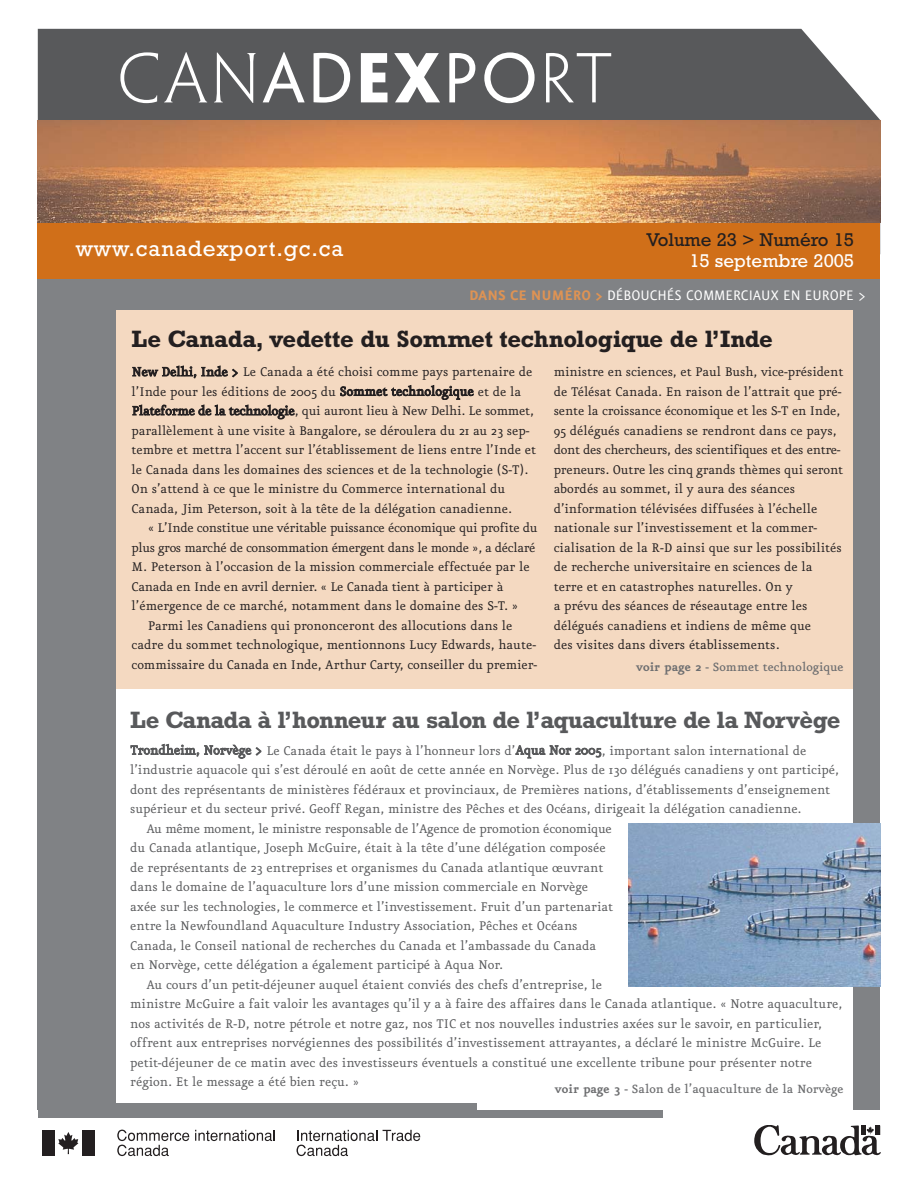
<style>
.page{position:relative;width:918px;height:1188px;background:#fff}
.page>*{position:absolute;margin:0;border:0;box-sizing:border-box;transform-origin:0 0}
.t1{font:700 24px "Rockwell";letter-spacing:-.025em;color:#58595b}
.t2{font:700 24px "Rockwell";letter-spacing:-.01em;color:#231f20}
.t3{font:22.5px "Rockwell";letter-spacing:.04em;color:#fff}
.t4{font:18.75px "Rockwell";color:#231f20}
.t5{font:18.75px "Rockwell";color:#fff}
.t6{font:16.5px "Eureka Sans";color:#fff}
.t7{font:15px "Eureka";color:#58595b}
.t8{font:15px/19.5px "Eureka";color:#231f20}
.t9{font:15px "Eureka";letter-spacing:-.02em;color:#231f20}
.t10{font:15px "Eureka";letter-spacing:-.025em;color:#231f20}
.t11{font:500 14.25px "Eureka";color:#6d6e70}
.s1{font-weight:700;color:#de9354}
.s2{font-weight:700}
</style>
<div class="page">
<div style="left:38px;top:1106px;width:624px;height:12px;background:#808285"></div>
<div style="left:38px;top:265px;width:842px;height:845px;background:#808285"></div>
<div style="left:117px;top:310px;width:736px;height:800px;background:#fff"></div>
<div style="left:38px;top:29px;width:842px;height:91px;background:#58595b"></div>
<div style="left:38px;top:222px;width:842px;height:57px;background:#d06f19"></div>
<div style="left:38px;top:1103px;width:439px;height:7px;background:#808285"></div>
<svg style="left:120px;top:52px;width:38px;height:51px;background:#767778"></svg>
<svg style="left:164px;top:52px;width:43px;height:50px;background:#777779"></svg>
<svg style="left:214px;top:53px;width:42px;height:50px"></svg>
<svg style="left:263px;top:52px;width:42px;height:50px"></svg>
<svg style="left:314px;top:53px;width:36px;height:50px"></svg>
<svg style="left:361px;top:53px;width:26px;height:49px"></svg>
<svg style="left:394px;top:53px;width:46px;height:49px"></svg>
<svg style="left:449px;top:53px;width:26px;height:49px"></svg>
<svg style="left:484px;top:52px;width:51px;height:51px"></svg>
<svg style="left:546px;top:53px;width:65px;height:49px"></svg>
<svg style="left:383px;top:1130px;width:37px;height:11px"></svg>
<svg style="left:297px;top:1130px;width:80px;height:26px"></svg>
<svg style="left:195px;top:1130px;width:80px;height:11px"></svg>
<svg style="left:117px;top:1130px;width:72px;height:26px"></svg>
<div style="left:42px;top:1130px;width:12px;height:26px;background:#231f20"></div>
<svg style="left:58px;top:1132px;width:20px;height:22px"></svg>
<div style="left:82px;top:1130px;width:13px;height:26px;background:#231f20"></div>
<svg style="left:754px;top:1125px;width:127px;height:30px"></svg>
<div style="left:875px;top:1126px;width:5px;height:9px;background:#231f20"></div>
<div style="left:117px;top:310px;width:736px;height:379px;background:#f4d9c1"></div>
<img style="left:629px;top:824px;width:251px;height:162px">
<img style="left:38px;top:120px;width:842px;height:102px">
<h2 class="t3" style="left:76px;top:240px;width:269px">www.canadexport.gc.ca</h2>
<p class="t4" style="left:647px;top:234px;width:209px">Volume 23 &gt; Numéro 15</p>
<p class="t5" style="left:689px;top:254px;width:166px">15 septembre 2005</p>
<p class="t6" style="left:469px;top:289px;width:398px"><span class="s1">DANS CE NUMÉRO &gt;</span> DÉBOUCHÉS COMMERCIAUX EN EUROPE &gt;</p>
<h1 class="t2" style="left:132px;top:331px;width:643px">Le Canada, vedette du Sommet technologique de l’Inde</h1>
<p class="t8" style="left:132px;top:363px;width:406px">New Delhi, Inde &gt; Le Canada a été choisi comme pays partenaire de l’Inde pour les éditions de 2005 du Sommet technologique et de la Plateforme de la technologie, qui auront lieu à New Delhi. Le sommet, parallèlement à une visite à Bangalore, se déroulera du 21 au 23 sep&shy;tembre et mettra l’accent sur l’établissement de liens entre l’Inde et le Canada dans les domaines des sciences et de la technologie (S-T).<br>On s’attend à ce que le ministre du Commerce international du Canada, Jim Peterson, soit à la tête de la délégation canadienne.</p>
<p class="t9" style="left:148px;top:522px;width:391px">« L’Inde constitue une véritable puissance économique qui profite du</p>
<p class="t10" style="left:132px;top:542px;width:405px">plus gros marché de consommation émergent dans le monde », a déclaré</p>
<p class="t8" style="left:132px;top:558px;width:400px">M. Peterson à l’occasion de la mission commerciale effectuée par le</p>
<p class="t8" style="left:132px;top:578px;width:373px">Canada en Inde en avril dernier. « Le Canada tient à participer à</p>
<p class="t8" style="left:132px;top:597px;width:388px">l’émergence de ce marché, notamment dans le domaine des S-T. »</p>
<p class="t8" style="left:148px;top:617px;width:366px">Parmi les Canadiens qui prononceront des allocutions dans le</p>
<p class="t8" style="left:132px;top:636px;width:406px">cadre du sommet technologique, mentionnons Lucy Edwards, haute-</p>
<p class="t8" style="left:132px;top:656px;width:407px">commissaire du Canada en Inde, Arthur Carty, conseiller du premier-</p>
<p class="t8" style="left:554px;top:363px;width:291px">ministre en sciences, et Paul Bush, vice-président de Télésat Canada. En raison de l’attrait que pré&shy;sente la croissance économique et les S-T en Inde, 95 délégués canadiens se rendront dans ce pays, dont des chercheurs, des scientifiques et des entre&shy;preneurs. Outre les cinq grands thèmes qui seront abordés au sommet, il y aura des séances d’information télévisées diffusées à l’échelle nationale sur l’investissement et la commer&shy;cialisation de la R-D ainsi que sur les possibilités de recherche universitaire en sciences de la terre et en catastrophes naturelles. On y<br>a prévu des séances de réseautage entre les délégués canadiens et indiens de même que<br>des visites dans divers établissements.</p>
<p class="t11" style="left:636px;top:662px;width:209px"><span class="s2">voir page 2</span> - Sommet technologique</p>
<h1 class="t1" style="left:130px;top:711px;width:712px">Le Canada à l’honneur au salon de l’aquaculture de la Norvège</h1>
<p class="t7" style="left:130px;top:745px;width:678px">Trondheim, Norvège &gt; Le Canada était le pays à l’honneur lors d’Aqua Nor 2005, important salon international de</p>
<p class="t7" style="left:130px;top:764px;width:710px">l’industrie aquacole qui s’est déroulé en août de cette année en Norvège. Plus de 130 délégués canadiens y ont participé,</p>
<p class="t7" style="left:130px;top:784px;width:702px">dont des représentants de ministères fédéraux et provinciaux, de Premières nations, d’établissements d’enseignement</p>
<p class="t7" style="left:130px;top:803px;width:673px">supérieur et du secteur privé. Geoff Regan, ministre des Pêches et des Océans, dirigeait la délégation canadienne.</p>
<p class="t7" style="left:146px;top:823px;width:467px">Au même moment, le ministre responsable de l’Agence de promotion économique</p>
<p class="t7" style="left:130px;top:842px;width:477px">du Canada atlantique, Joseph McGuire, était à la tête d’une délégation composée</p>
<p class="t7" style="left:130px;top:862px;width:475px">de représentants de 23 entreprises et organismes du Canada atlantique œuvrant</p>
<p class="t7" style="left:130px;top:881px;width:459px">dans le domaine de l’aquaculture lors d’une mission commerciale en Norvège</p>
<p class="t7" style="left:130px;top:901px;width:484px">axée sur les technologies, le commerce et l’investissement. Fruit d’un partenariat</p>
<p class="t7" style="left:130px;top:920px;width:449px">entre la Newfoundland Aquaculture Industry Association, Pêches et Océans</p>
<p class="t7" style="left:130px;top:940px;width:467px">Canada, le Conseil national de recherches du Canada et l’ambassade du Canada</p>
<p class="t7" style="left:130px;top:959px;width:375px">en Norvège, cette délégation a également participé à Aqua Nor.</p>
<p class="t7" style="left:146px;top:979px;width:457px">Au cours d’un petit-déjeuner auquel étaient conviés des chefs d’entreprise, le</p>
<p class="t7" style="left:130px;top:998px;width:714px">ministre McGuire a fait valoir les avantages qu’il y a à faire des affaires dans le Canada atlantique. « Notre aquaculture,</p>
<p class="t7" style="left:130px;top:1018px;width:693px">nos activités de R-D, notre pétrole et notre gaz, nos TIC et nos nouvelles industries axées sur le savoir, en particulier,</p>
<p class="t7" style="left:130px;top:1037px;width:693px">offrent aux entreprises norvégiennes des possibilités d’investissement attrayantes, a déclaré le ministre McGuire. Le</p>
<p class="t7" style="left:130px;top:1057px;width:683px">petit-déjeuner de ce matin avec des investisseurs éventuels a constitué une excellente tribune pour présenter notre</p>
<p class="t7" style="left:130px;top:1076px;width:230px">région. Et le message a été bien reçu. »</p>
<p class="t11" style="left:555px;top:1083px;width:290px"><span class="s2">voir page 3</span> - Salon de l’aquaculture de la Norvège</p>
</div>
